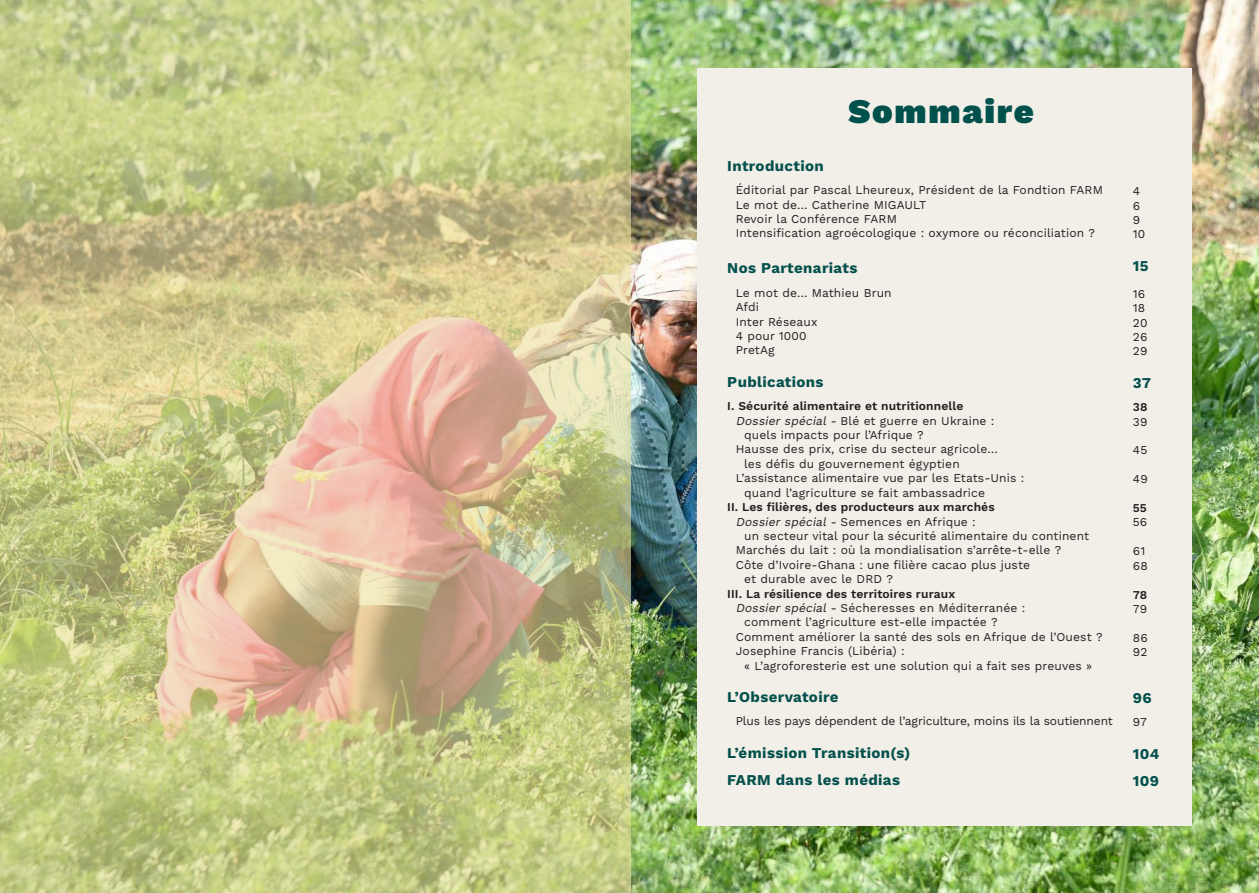
<style>
.page{position:relative;width:1259px;height:893px;background:#fff}
.page>*{position:absolute;margin:0;border:0;box-sizing:border-box;transform-origin:0 0}
.t1{font:900 34.5px "Work Sans";letter-spacing:.05em;color:#00514c}
.t2{font:700 15px/27px "Work Sans";letter-spacing:.025em;color:#04504c}
.t3{font:12px/14.4px "Work Sans";letter-spacing:.01em;color:#231f20}
.t4{font:600 12px/14.4px "Work Sans";letter-spacing:.01em;color:#231f20}
.t5{font:12px "Work Sans";letter-spacing:-.01em;color:#231f20}
.s1{font-style:italic}
.s2{font-weight:400;font-style:italic}
.s3{font-weight:400}
</style>
<div class="page">
<img style="left:630px;top:0;width:629px;height:893px">
<div style="left:697px;top:68px;width:495px;height:758px;background:#f1efe8"></div>
<svg style="left:0;top:0;width:630px;height:893px;background:#c8c289"></svg>
<h1 class="t1" style="left:848px;top:91px;width:187px">Sommaire</h1>
<p class="t2" style="left:727px;top:153px;width:98px">Introduction</p>
<p class="t3" style="left:736px;top:183px;width:369px">Éditorial par Pascal Lheureux, Président de la Fondtion FARM Le mot de… Catherine MIGAULT<br>Revoir la Conférence FARM<br>Intensification agroécologique : oxymore ou réconciliation ?</p>
<p class="t2" style="left:727px;top:256px;width:132px">Nos Partenariats</p>
<p class="t3" style="left:736px;top:286px;width:157px">Le mot de… Mathieu Brun<br>Afdi<br>Inter Réseaux<br>4 pour 1000<br>PretAg</p>
<p class="t2" style="left:727px;top:369px;width:98px">Publications</p>
<p class="t4" style="left:727px;top:400px;width:238px">I. Sécurité alimentaire et nutritionnelle</p>
<p class="t3" style="left:736px;top:414px;width:260px"><span class="s1">Dossier spécial -</span> Blé et guerre en Ukraine :</p>
<p class="t3" style="left:744px;top:428px;width:181px">quels impacts pour l’Afrique ?</p>
<p class="t3" style="left:736px;top:443px;width:264px">Hausse des prix, crise du secteur agricole…</p>
<p class="t3" style="left:744px;top:457px;width:217px">les défis du gouvernement égyptien</p>
<p class="t3" style="left:736px;top:471px;width:290px">L’assistance alimentaire vue par les Etats-Unis :</p>
<p class="t3" style="left:744px;top:486px;width:242px">quand l’agriculture se fait ambassadrice</p>
<p class="t4" style="left:736px;top:500px;width:260px;text-indent:-9px">II. Les filières, des producteurs aux marchés<br><span class="s2">Dossier spécial -</span> <span class="s3">Semences en Afrique :</span></p>
<p class="t3" style="left:744px;top:529px;width:346px">un secteur vital pour la sécurité alimentaire du continent</p>
<p class="t3" style="left:736px;top:543px;width:327px">Marchés du lait : où la mondialisation s’arrête-t-elle ?</p>
<p class="t3" style="left:736px;top:558px;width:296px">Côte d’Ivoire-Ghana : une filière cacao plus juste</p>
<p class="t3" style="left:744px;top:572px;width:150px">et durable avec le DRD ?</p>
<p class="t4" style="left:727px;top:587px;width:229px">III. La résilience des territoires ruraux</p>
<p class="t3" style="left:736px;top:601px;width:291px"><span class="s1">Dossier spécial -</span> Sécheresses en Méditerranée :</p>
<p class="t3" style="left:744px;top:615px;width:255px">comment l’agriculture est-elle impactée ?</p>
<p class="t3" style="left:736px;top:630px;width:368px">Comment améliorer la santé des sols en Afrique de l’Ouest ?</p>
<p class="t3" style="left:736px;top:644px;width:170px">Josephine Francis (Libéria) :</p>
<p class="t3" style="left:744px;top:659px;width:349px">« L’agroforesterie est une solution qui a fait ses preuves »</p>
<p class="t2" style="left:727px;top:684px;width:113px">L’Observatoire</p>
<p class="t5" style="left:736px;top:714px;width:379px">Plus les pays dépendent de l’agriculture, moins ils la soutiennent</p>
<p class="t2" style="left:727px;top:740px;width:185px">L’émission Transition(s)<br>FARM dans les médias</p>
<p class="t3" style="left:1133px;top:184px;width:14px">4<br>6<br>9<br>10</p>
<p class="t2" style="left:1133px;top:253px;width:17px">15</p>
<p class="t3" style="left:1133px;top:287px;width:16px">16<br>18<br>20<br>26<br>29</p>
<p class="t2" style="left:1133px;top:370px;width:20px">37</p>
<p class="t4" style="left:1133px;top:401px;width:16px">38</p>
<p class="t3" style="left:1133px;top:415px;width:16px">39</p>
<p class="t3" style="left:1133px;top:444px;width:16px">45</p>
<p class="t3" style="left:1133px;top:472px;width:16px">49</p>
<p class="t4" style="left:1133px;top:501px;width:16px">55</p>
<p class="t3" style="left:1133px;top:516px;width:16px">56</p>
<p class="t3" style="left:1133px;top:544px;width:16px">61<br>68</p>
<p class="t4" style="left:1133px;top:588px;width:16px">78</p>
<p class="t3" style="left:1133px;top:602px;width:16px">79</p>
<p class="t3" style="left:1133px;top:631px;width:16px">86<br>92</p>
<p class="t2" style="left:1133px;top:685px;width:20px">96</p>
<p class="t3" style="left:1133px;top:715px;width:16px">97</p>
<p class="t2" style="left:1133px;top:741px;width:28px">104<br>109</p>
</div>
